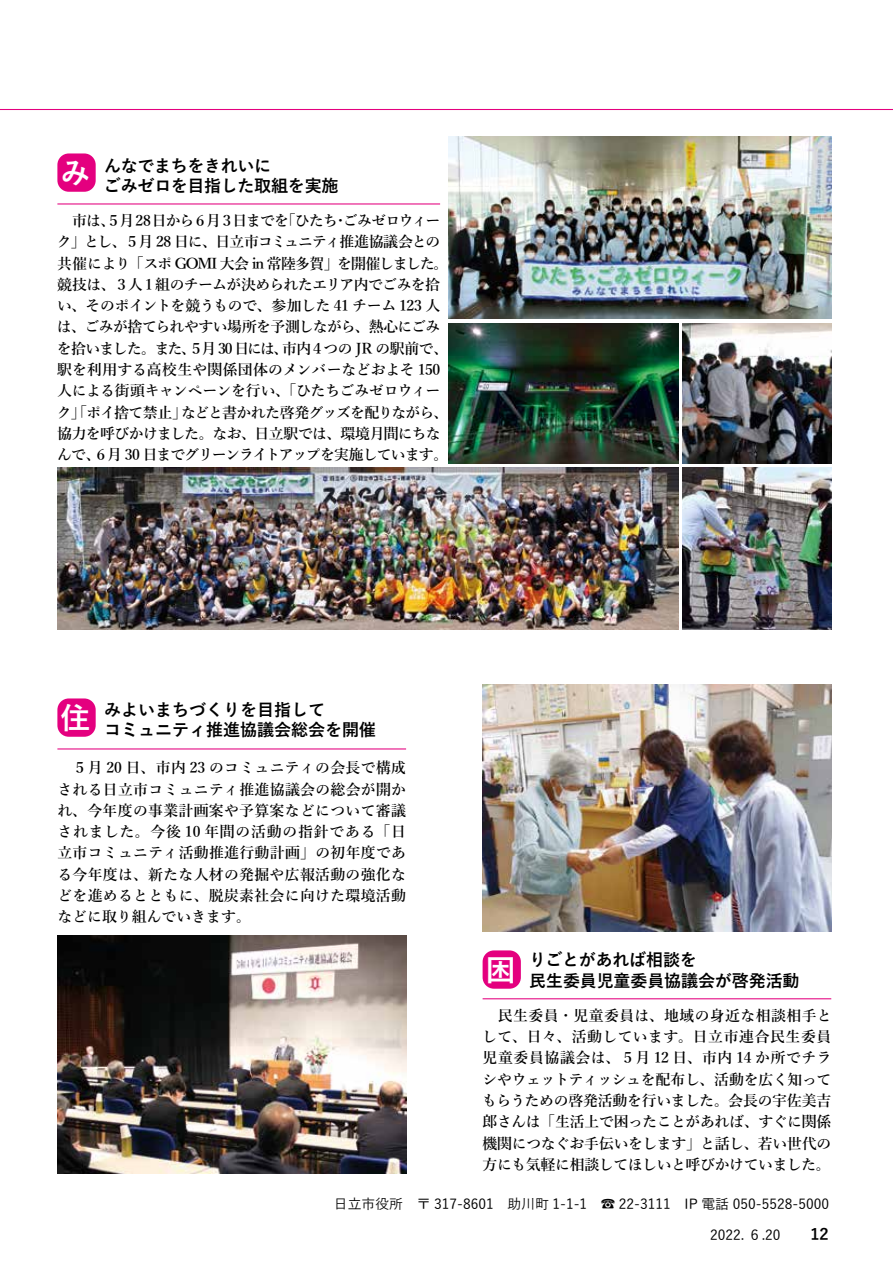
<style>
.page{position:relative;width:893px;height:1263px;background:#fff}
.page>*{position:absolute;margin:0;border:0;box-sizing:border-box;transform-origin:0 0}
.t1{font:700 16.95px/20.2px "Yu Gothic";letter-spacing:-.01em;color:#000}
.t2{font:700 15.9px "Yu Gothic";color:#000}
.t3{font:600 14.85px/21.3px "Yu Mincho";letter-spacing:-.035em;color:#000;text-align:justify}
.t4{font:500 13.8px "Yu Gothic";color:#000}
</style>
<div class="page">
<hr style="left:57px;top:203px;width:383px;height:1px;background:#e4007f">
<div style="left:57px;top:153px;width:39px;height:39px;background:#e4007f;border-radius:11px"></div>
<hr style="left:483px;top:998px;width:348px;height:1px;background:#e4007f">
<div style="left:483px;top:950px;width:38px;height:39px;background:#e4007f;border-radius:11px"></div>
<hr style="left:57px;top:748px;width:349px;height:1px;background:#e4007f">
<div style="left:57px;top:698px;width:39px;height:39px;background:#e4007f;border-radius:11px"></div>
<img style="left:483px;top:685px;width:348px;height:246px">
<img style="left:57px;top:935px;width:349px;height:239px">
<hr style="left:0;top:109px;width:893px;height:1px;background:#e4007f">
<img style="left:449px;top:323px;width:229px;height:140px">
<img style="left:682px;top:323px;width:149px;height:140px">
<img style="left:57px;top:468px;width:621px;height:161px">
<img style="left:449px;top:136px;width:382px;height:183px">
<img style="left:682px;top:468px;width:149px;height:161px">
<p class="t1" style="left:61px;top:156px;width:280px;text-indent:44px">んなでまちをきれいに<br><sup>み</sup> ごみゼロを目指した取組を実施</p>
<p class="t3" style="left:57px;top:210px;width:393px;text-align:left">　市は、５月28日から６月３日までを「ひたち・ごみゼロウィーク」とし、５月 28 日に、日立市コミュニティ推進協議会との共催により「スポ GOMI 大会 in 常陸多賀」を開催しました。競技は、３人１組のチームが決められたエリア内でごみを拾い、そのポイントを競うもので、参加した 41 チーム 123 人は、ごみが捨てられやすい場所を予測しながら、熱心にごみを拾いました。また、５月 30 日には、市内４つの JR の駅前で、駅を利用する高校生や関係団体のメンバーなどおよそ 150人による街頭キャンペーンを行い、「ひたちごみゼロウィーク」「ポイ捨て禁止」などと書かれた啓発グッズを配りながら、協力を呼びかけました。なお、日立駅では、環境月間にちなんで、６月 30 日までグリーンライトアップを実施しています。</p>
<p class="t1" style="left:61px;top:700px;width:317px;text-align:center">みよいまちづくりを目指して<br><sup>住</sup> コミュニティ推進協議会総会を開催</p>
<p class="t3" style="left:57px;top:757px;width:350px">　５月 20 日、市内 23 のコミュニティの会長で構成される日立市コミュニティ推進協議会の総会が開かれ、今年度の事業計画案や予算案などについて審議されました。今後 10 年間の活動の指針である「日立市コミュニティ活動推進行動計画」の初年度である今年度は、新たな人材の発掘や広報活動の強化などを進めるとともに、脱炭素社会に向けた環境活動などに取り組んでいきます。</p>
<p class="t1" style="left:486px;top:950px;width:315px;text-indent:43px">りごとがあれば相談を<br><sup>困</sup> 民生委員児童委員協議会が啓発活動</p>
<p class="t3" style="left:482px;top:1005px;width:351px">　民生委員・児童委員は、地域の身近な相談相手として、日々、活動しています。日立市連合民生委員児童委員協議会は、５月 12 日、市内 14 か所でチラシやウェットティッシュを配布し、活動を広く知ってもらうための啓発活動を行いました。会長の宇佐美吉郎さんは「生活上で困ったことがあれば、すぐに関係機関につなぐお手伝いをします」と話し、若い世代の方にも気軽に相談してほしいと呼びかけていました。</p>
<p class="t4" style="left:334px;top:1191px;width:497px">日立市役所　〒 317-8601　助川町 1-1-1　☎ 22-3111　IP 電話 050-5528-5000</p>
<p class="t4" style="left:710px;top:1222px;width:72px">2022. ６.20</p>
<p class="t2" style="left:810px;top:1225px;width:20px">12</p>
</div>
